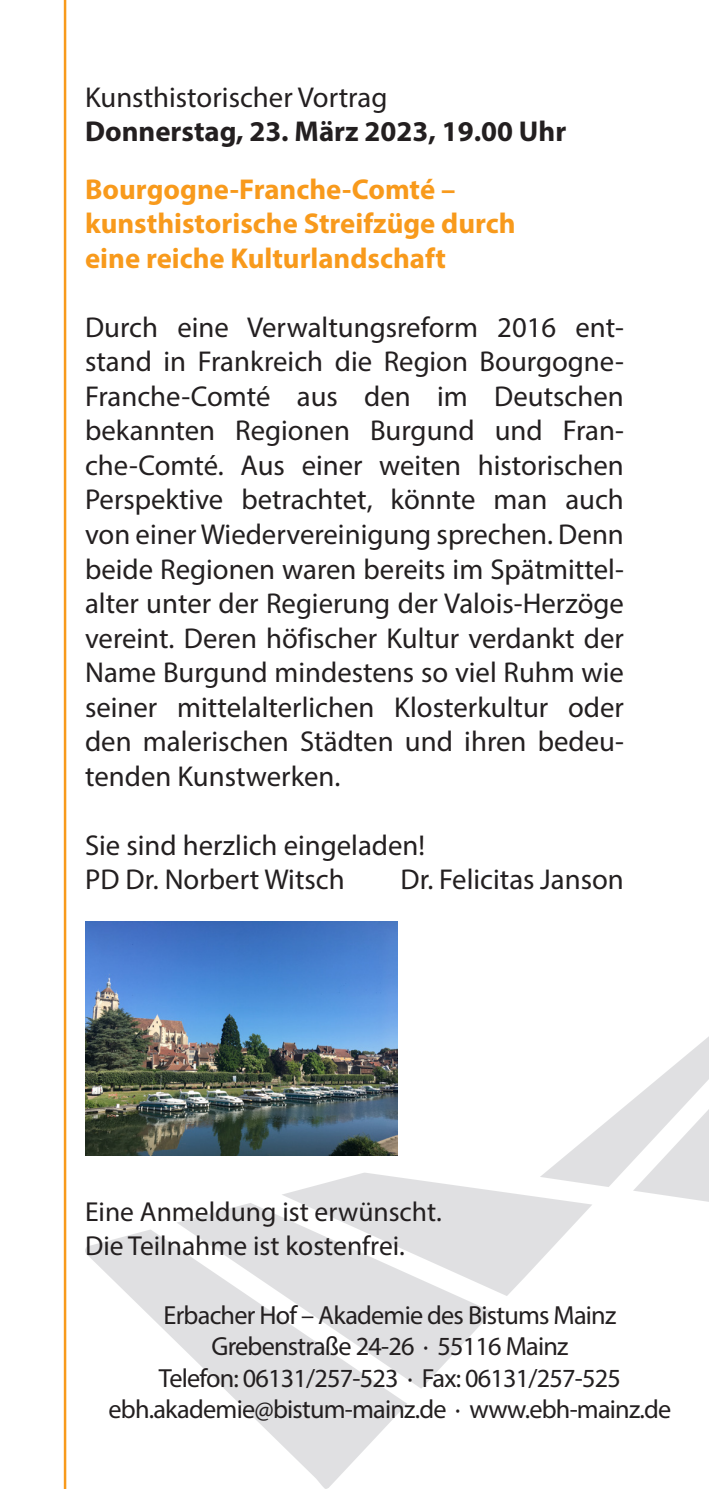
<style>
.page{position:relative;width:709px;height:1489px;background:#fff}
.page>*{position:absolute;margin:0;border:0;box-sizing:border-box;transform-origin:0 0}
.t1{font:28.75px/34.5px "Myriad Pro";color:#231f20;text-align:justify}
.t2{font:700 28.75px/34.5px "Myriad Pro";color:#f89a1c}
.t3{font:700 28.75px "Myriad Pro";color:#231f20}
.t4{font:27.5px/34.5px "Myriad Pro";color:#231f20}
.t5{font:26.25px/31.5px "Myriad Pro";letter-spacing:-.03em;color:#231f20;text-align:center}
</style>
<div class="page">
<svg style="left:177px;top:1203px;width:315px;height:185px;fill:#e0e0e2"></svg>
<svg style="left:85px;top:1229px;width:322px;height:259px"></svg>
<svg style="left:281px;top:1027px;width:428px;height:268px"></svg>
<hr style="left:64px;top:0;width:2px;height:1488px;background:#f89a1c">
<img style="left:85px;top:921px;width:312px;height:234px">
<p class="t1" style="left:85px;top:79px;width:304px">Kunsthistorischer Vortrag</p>
<p class="t3" style="left:85px;top:113px;width:483px">Donnerstag, 23. März 2023, 19.00 Uhr</p>
<p class="t2" style="left:85px;top:171px;width:432px">Bourgogne-Franche-Comté – kunsthistorische Streifzüge durch eine reiche Kulturlandschaft</p>
<p class="t1" style="left:85px;top:309px;width:540px">Durch eine Verwaltungsreform 2016 ent&shy;stand in Frankreich die Region Bourgogne-Franche-Comté aus den im Deutschen bekannten Regionen Burgund und Fran&shy;che-Comté. Aus einer weiten historischen Perspektive betrachtet, könnte man auch von einer Wiedervereinigung sprechen. Denn beide Regionen waren bereits im Spätmittel&shy;alter unter der Regierung der Valois-Herzöge vereint. Deren höfischer Kultur verdankt der Name Burgund mindestens so viel Ruhm wie seiner mittelalterlichen Klosterkultur oder den malerischen Städten und ihren bedeu&shy;tenden Kunstwerken.</p>
<p class="t1" style="left:85px;top:827px;width:341px">Sie sind herzlich eingeladen!<br>PD Dr. Norbert Witsch</p>
<p class="t1" style="left:400px;top:861px;width:225px">Dr. Felicitas Janson</p>
<p class="t4" style="left:85px;top:1193px;width:358px">Eine Anmeldung ist erwünscht.<br>Die Teilnahme ist kostenfrei.</p>
<p class="t5" style="left:108px;top:1298px;width:564px">Erbacher Hof – Akademie des Bistums Mainz Grebenstraße 24-26 · 55116 Mainz<br>Telefon: 06131/257-523 · Fax: 06131/257-525 ebh.akademie@bistum-mainz.de · www.ebh-mainz.de</p>
</div>
